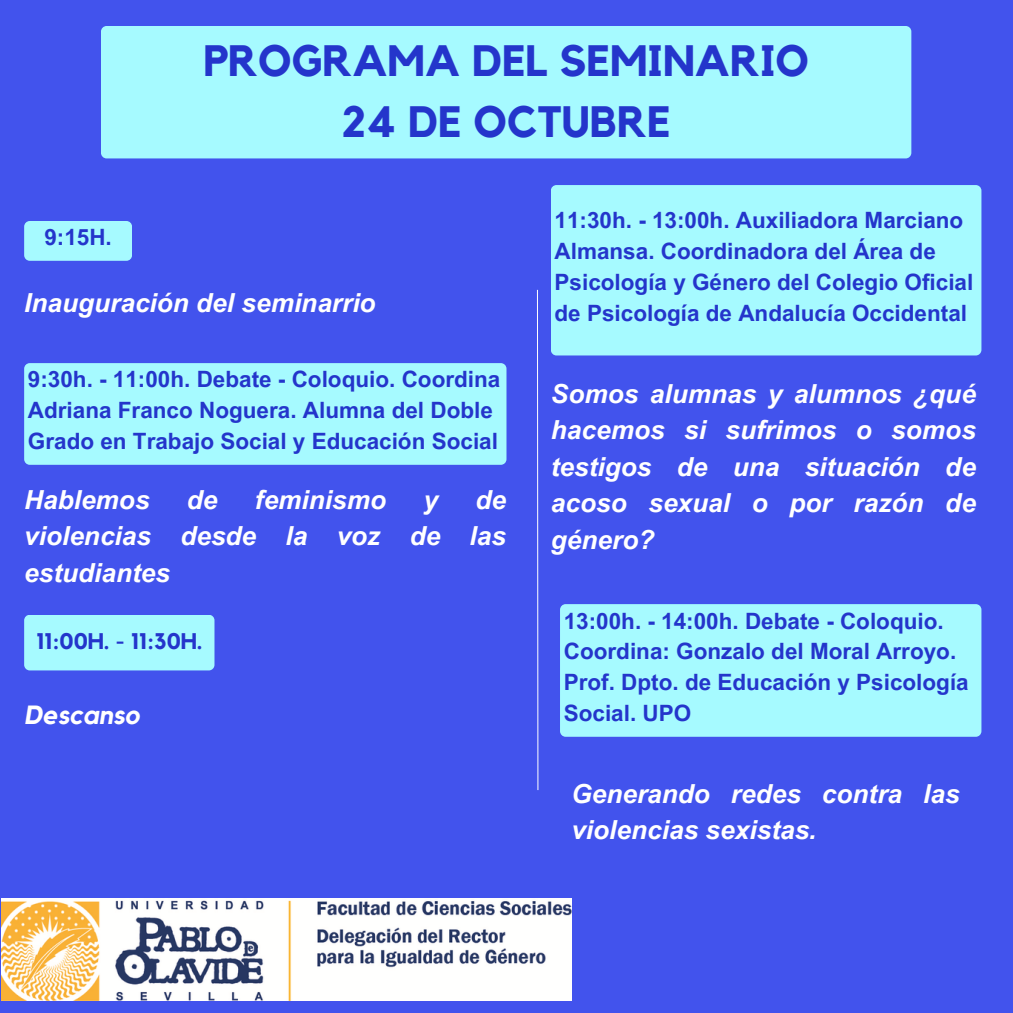
<style>
.page{position:relative;width:1013px;height:1013px;background:#fff}
.page>*{position:absolute;margin:0;border:0;box-sizing:border-box;transform-origin:0 0}
.t1{font:700 43.75px/61px "Kollektif";color:#2435cb;text-align:center}
.t2{font:italic 700 26.25px/36.5px "Arial MT Pro";color:#fff;text-align:justify}
.t3{font:italic 700 26.25px "Kollektif";color:#fff}
.t4{font:700 22.5px/31px "Arial MT Pro";color:#2435cb}
.t5{font:700 22.5px "Kollektif";color:#2435cb}
</style>
<div class="page">
<div style="left:0;top:0;width:1012px;height:1012px;background:#4253ed"></div>
<div style="left:24px;top:221px;width:108px;height:40px;background:#a6faff;border-radius:6px"></div>
<div style="left:101px;top:26px;width:810px;height:132px;background:#a6faff;border-radius:6px"></div>
<div style="left:24px;top:363px;width:482px;height:102px;background:#a6faff;border-radius:6px"></div>
<div style="left:24px;top:614px;width:190px;height:56px;background:#a6faff;border-radius:6px"></div>
<div style="left:551px;top:185px;width:430px;height:170px;background:#a6faff;border-radius:6px"></div>
<div style="left:560px;top:604px;width:421px;height:132px;background:#a6faff;border-radius:6px"></div>
<svg style="left:537px;top:289px;width:2px;height:501px"></svg>
<img style="left:2px;top:898px;width:569px;height:102px">
<h3 class="t1" style="left:203px;top:32px;width:607px">PROGRAMA DEL SEMINARIO<br>24 DE OCTUBRE</h3>
<h1 class="t4" style="left:44px;top:225px;width:69px">9:15H.</h1>
<h2 class="t2" style="left:24px;top:288px;width:353px">Inauguración del seminarrio</h2>
<h2 class="t4" style="left:28px;top:367px;width:474px">9:30h. - 11:00h. Debate - Coloquio. Coordina<br>Adriana Franco Noguera. Alumna del Doble<br>Grado en Trabajo Social y Educación Social</h2>
<p class="t2" style="left:24px;top:484px;width:127px">Hablemos</p>
<p class="t2" style="left:187px;top:484px;width:32px">de</p>
<p class="t2" style="left:255px;top:484px;width:133px">feminismo</p>
<p class="t2" style="left:423px;top:484px;width:16px">y</p>
<p class="t2" style="left:24px;top:484px;width:483px;text-indent:451px">de violencias desde la voz de las estudiantes</p>
<p class="t5" style="left:36px;top:630px;width:168px">11:00H. - 11:30H.</p>
<h2 class="t3" style="left:24px;top:703px;width:117px">Descanso</h2>
<h2 class="t4" style="left:554px;top:208px;width:420px">11:30h. - 13:00h. Auxiliadora Marciano Almansa. Coordinadora del Área de Psicología y Género del Colegio Oficial de Psicología de Andalucía Occidental</h2>
<p class="t2" style="left:551px;top:378px;width:426px">Somos alumnas y alumnos ¿qué hacemos si sufrimos o somos testigos de una situación de acoso sexual o por razón de género?</p>
<h3 class="t4" style="left:564px;top:608px;width:406px">13:00h. - 14:00h. Debate - Coloquio.<br>Coordina: Gonzalo del Moral Arroyo.<br>Prof. Dpto. de Educación y Psicología<br>Social. UPO</h3>
<h2 class="t2" style="left:571px;top:778px;width:390px">Generando redes contra las violencias sexistas.</h2>
</div>
